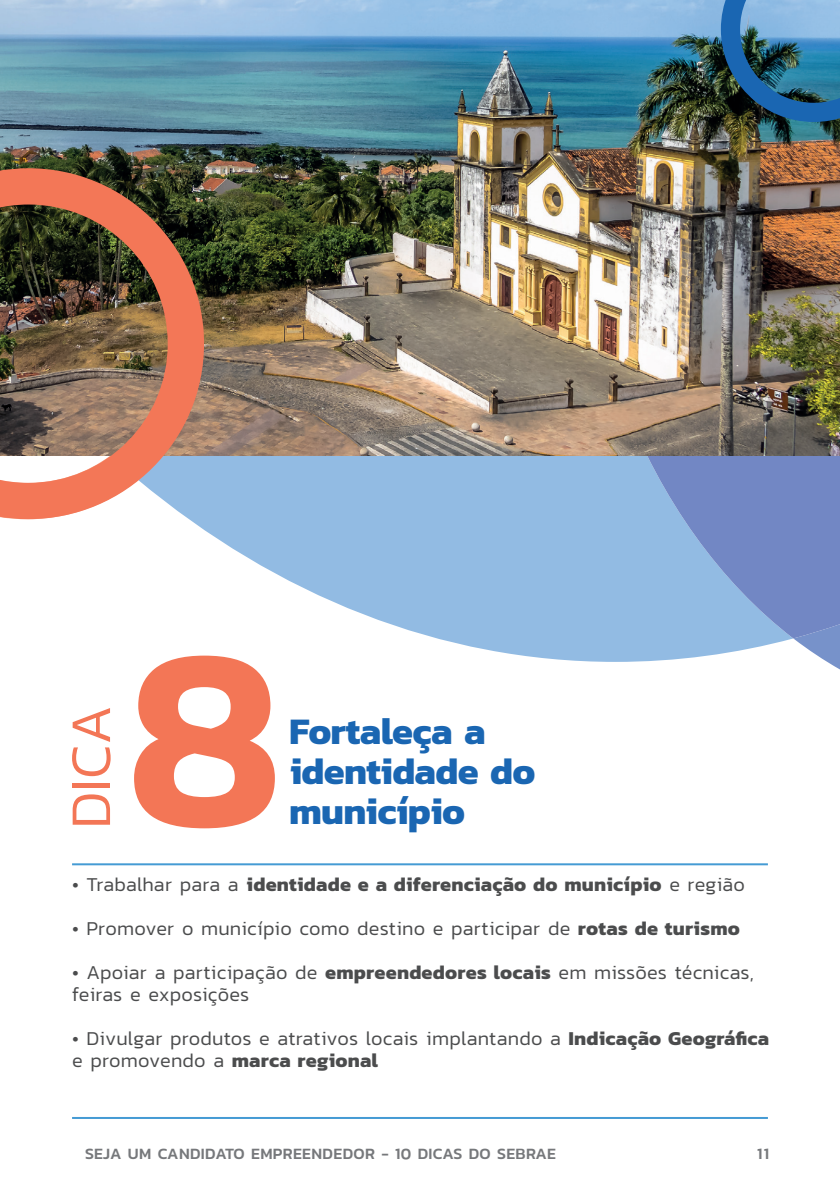
<style>
.page{position:relative;width:840px;height:1191px;background:#fff}
.page>*{position:absolute;margin:0;border:0;box-sizing:border-box;transform-origin:0 0}
.t1{font:600 260px "Kanit";color:#f37656}
.t2{font:300 58px "Kanit";color:#f37656}
.t3{font:700 38px/40px "Kanit";letter-spacing:-.02em;color:#1a66b2}
.t4{font:300 20px/22px "Kanit";letter-spacing:.005em;color:#4b4c4d}
.t5{font:700 20px "Kanit";letter-spacing:.01em;color:#4b4c4d}
.t6{font:500 16px "Kanit";letter-spacing:.02em;color:#76787b}
.s1{font-weight:300}
.s2{font-weight:700}
</style>
<div class="page">
<hr style="left:72px;top:863px;width:695px;height:2px;background:#459bd4">
<hr style="left:72px;top:1117px;width:695px;height:2px;background:#459bd4">
<svg style="left:19px;top:456px;width:557px;height:205px;fill:#92bbe3"></svg>
<svg style="left:576px;top:456px;width:263px;height:213px;fill:#92bbe3"></svg>
<svg style="left:622px;top:456px;width:217px;height:182px;background:#7e9bd0"></svg>
<img style="left:0;top:0;width:839px;height:456px">
<img style="left:0;top:168px;width:204px;height:351px">
<img style="left:720px;top:0;width:119px;height:122px">
<h2 class="t2" style="left:50px;top:828px;width:125px;rotate:-90deg">DICA</h2>
<h1 class="t1" style="left:126px;top:539px;width:158px">8</h1>
<h3 class="t3" style="left:289px;top:710px;width:248px">Fortaleça a identidade do</h3>
<h3 class="t3" style="left:289px;top:790px;width:177px">município</h3>
<p class="t5" style="left:72px;top:868px;width:674px"><span class="s1">• Trabalhar para a</span> identidade e a diferenciação do município <span class="s1">e região</span></p>
<p class="t4" style="left:72px;top:916px;width:669px">• Promover o município como destino e participar de <span class="s2">rotas de turismo</span></p>
<p class="t4" style="left:72px;top:960px;width:683px">• Apoiar a participação de <span class="s2">empreendedores locais</span> em missões técnicas, feiras e exposições</p>
<p class="t4" style="left:72px;top:1026px;width:698px">• Divulgar produtos e atrativos locais implantando a <span class="s2">Indicação Geográfica </span>e promovendo a <span class="s2">marca regional</span></p>
<p class="t6" style="left:85px;top:1141px;width:472px">SEJA UM CANDIDATO EMPREENDEDOR - 10 DICAS DO SEBRAE</p>
<p class="t6" style="left:756px;top:1141px;width:14px">11</p>
</div>
